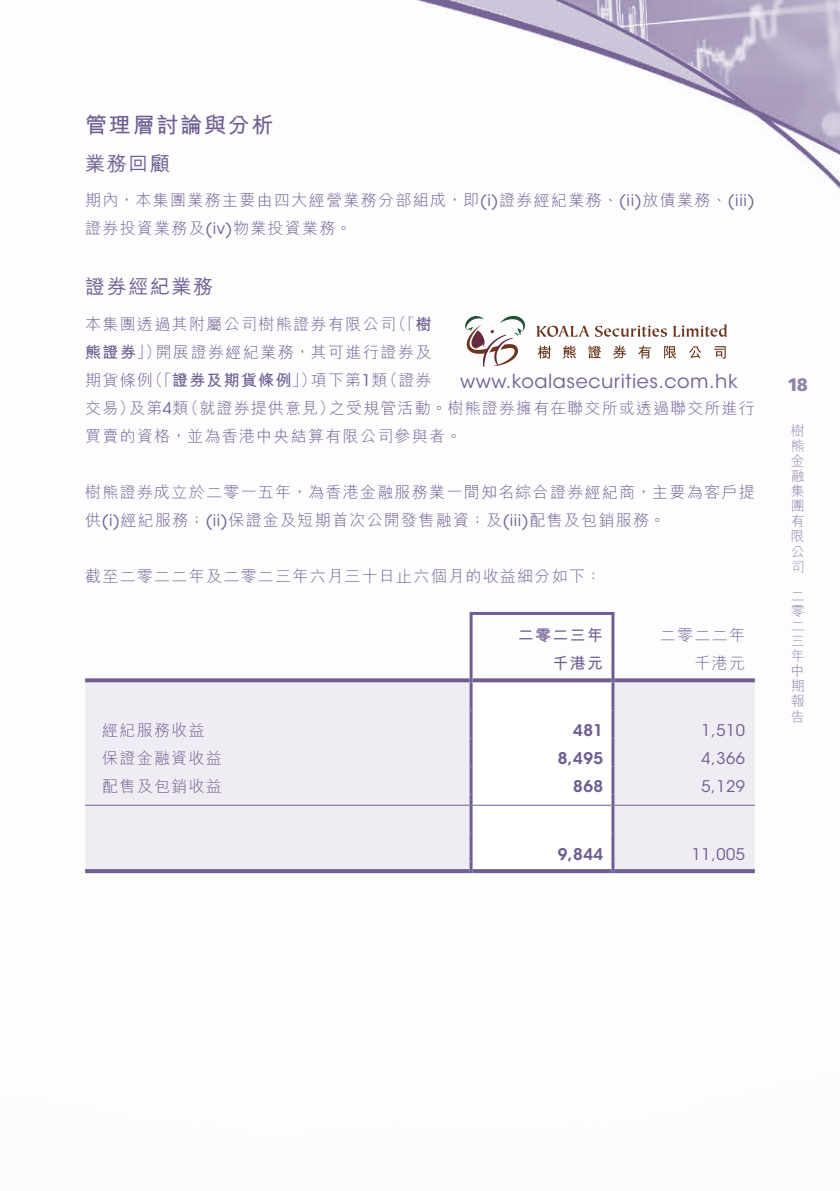
<style>
.page{position:relative;width:840px;height:1191px;background:#fff}
.page>*{position:absolute;margin:0;border:0;box-sizing:border-box;transform-origin:0 0}
.t1{font:700 22px "M Hei HK";letter-spacing:.08em;color:#705e92}
.t2{font:500 20px "M Hei HK";letter-spacing:.08em;color:#705e92}
.t3{font:19.2px "ITC Avant Garde Std";letter-spacing:.03em;color:#705e92}
.t4{font:900 18px "Frutiger LT Std";color:#9282ab}
.t5{font:300 16px/28px "M Hei HK";letter-spacing:.08em;color:#705e92}
.t6{font:700 16px "M Hei HK";letter-spacing:.08em;color:#705e92}
.t7{font:16px "ITC Avant Garde Std";letter-spacing:.03em;color:#705e92}
.t8{font:600 16px "ITC Avant Garde Std";letter-spacing:.03em;color:#705e92}
.t9{font:300 14px/15.2px "M Hei HK";color:#9282ab;text-align:justify}
.s1{font-family:"ITC Avant Garde Std";font-weight:400}
.s2{font-weight:700}
.s3{font-weight:300}
</style>
<div class="page">
<img style="left:85px;top:0;width:754px;height:874px">
<div style="left:85px;top:682px;width:669px;height:187px;background:#efedf3"></div>
<hr style="left:469px;top:615px;width:3px;height:28px;background:#705e92">
<hr style="left:469px;top:612px;width:145px;height:3px;background:#705e92">
<hr style="left:611px;top:615px;width:3px;height:28px;background:#705e92">
<hr style="left:469px;top:643px;width:3px;height:28px;background:#705e92">
<hr style="left:611px;top:643px;width:3px;height:28px;background:#705e92">
<svg style="left:469px;top:671px;width:145px;height:202px"></svg>
<svg style="left:85px;top:678px;width:384px;height:4px;background:#7b6b9b"></svg>
<svg style="left:472px;top:678px;width:139px;height:4px"></svg>
<svg style="left:614px;top:678px;width:140px;height:4px"></svg>
<hr style="left:85px;top:804px;width:384px;height:1px;background:#705e92">
<hr style="left:472px;top:804px;width:139px;height:1px;background:#705e92">
<hr style="left:614px;top:804px;width:140px;height:1px;background:#705e92">
<svg style="left:85px;top:869px;width:384px;height:4px;background:#736294"></svg>
<svg style="left:472px;top:869px;width:139px;height:4px"></svg>
<svg style="left:614px;top:869px;width:140px;height:4px"></svg>
<svg style="left:536px;top:325px;width:130px;height:12px"></svg>
<svg style="left:672px;top:324px;width:54px;height:13px"></svg>
<svg style="left:537px;top:346px;width:13px;height:13px"></svg>
<svg style="left:562px;top:345px;width:13px;height:14px"></svg>
<svg style="left:587px;top:345px;width:14px;height:13px"></svg>
<svg style="left:612px;top:345px;width:14px;height:13px"></svg>
<svg style="left:637px;top:345px;width:13px;height:14px"></svg>
<svg style="left:663px;top:346px;width:13px;height:13px"></svg>
<svg style="left:688px;top:346px;width:12px;height:12px"></svg>
<svg style="left:714px;top:346px;width:11px;height:13px"></svg>
<svg style="left:465px;top:316px;width:59px;height:51px"></svg>
<h1 class="t1" style="left:85px;top:109px;width:190px">管理層討論與分析</h1>
<p class="t2" style="left:85px;top:149px;width:86px">業務回顧</p>
<p class="t5" style="left:85px;top:186px;width:670px">期內，本集團業務主要由四大經營業務分部組成，即 <span class="s1">)i(</span> 證券經紀業務、<span class="s1">( )i i</span> 放債業務、<span class="s1">(iii(</span>證券投資業務及<span class="s1">(iv)</span>物業投資業務。</p>
<p class="t2" style="left:85px;top:272px;width:129px">證券經紀業務</p>
<p class="t5" style="left:390px;top:309px;width:42px">（「<span class="s2">樹</span></p>
<p class="t5" style="left:156px;top:309px;width:277px;text-indent:-71px">本集團透過其附屬公司樹熊證券有限公司<br>開展證券經紀業務，其可進行證券及</p>
<p class="t6" style="left:85px;top:340px;width:77px">熊證券<span class="s3">」）</span></p>
<p class="t6" style="left:147px;top:368px;width:171px"><span class="s3">（「</span>證券及期貨條例<span class="s3">」）</span></p>
<p class="t5" style="left:382px;top:365px;width:51px">（證券</p>
<p class="t5" style="left:311px;top:365px;width:78px">項下第<span class="s1">1</span>類</p>
<p class="t5" style="left:85px;top:365px;width:69px">期貨條例</p>
<p class="t3" style="left:460px;top:369px;width:279px">www.koalasecurities.com.hk</p>
<p class="t5" style="left:329px;top:393px;width:427px">之受規管活動。樹熊證券擁有在聯交所或透過聯交所進行</p>
<p class="t5" style="left:85px;top:393px;width:378px">交易）<br>買賣的資格，並為香港中央結算有限公司參與者。</p>
<p class="t5" style="left:183px;top:393px;width:153px">（就證券提供意見）</p>
<p class="t5" style="left:129px;top:393px;width:61px">及第<span class="s1">4</span>類</p>
<p class="t5" style="left:85px;top:477px;width:670px">樹熊證券成立於二零一五年，為香港金融服務業一間知名綜合證券經紀商，主要為客戶提供 <span class="s1">)i(</span> 經紀服務；<span class="s1">( )i i</span> 保證金及短期首次公開發售融資；及<span class="s1">(iii)</span>配售及包銷服務。</p>
<p class="t5" style="left:85px;top:561px;width:517px">截至二零二二年及二零二三年六月三十日止六個月的收益細分如下：</p>
<p class="t6" style="left:517px;top:623px;width:87px">二零二三年</p>
<p class="t5" style="left:659px;top:620px;width:87px">二零二二年</p>
<p class="t6" style="left:552px;top:651px;width:52px">千港元</p>
<p class="t5" style="left:694px;top:648px;width:52px">千港元</p>
<p class="t5" style="left:102px;top:716px;width:104px">經紀服務收益</p>
<p class="t8" style="left:573px;top:720px;width:31px">481</p>
<p class="t7" style="left:701px;top:721px;width:45px">1,510</p>
<p class="t5" style="left:102px;top:744px;width:121px">保證金融資收益</p>
<p class="t8" style="left:557px;top:748px;width:47px">8,495</p>
<p class="t7" style="left:701px;top:749px;width:45px">4,366</p>
<p class="t5" style="left:102px;top:772px;width:121px">配售及包銷收益</p>
<p class="t8" style="left:573px;top:776px;width:31px">868</p>
<p class="t7" style="left:701px;top:777px;width:45px">5,129</p>
<p class="t8" style="left:557px;top:843px;width:47px">9,844</p>
<p class="t7" style="left:691px;top:844px;width:55px">11,005</p>
<p class="t4" style="left:786px;top:373px;width:22px">18</p>
<p class="t9" style="left:790px;top:422px;width:15px">樹熊金融集團有限公司</p>
<p class="t9" style="left:790px;top:587px;width:15px">二零二三年中期報告</p>
</div>
